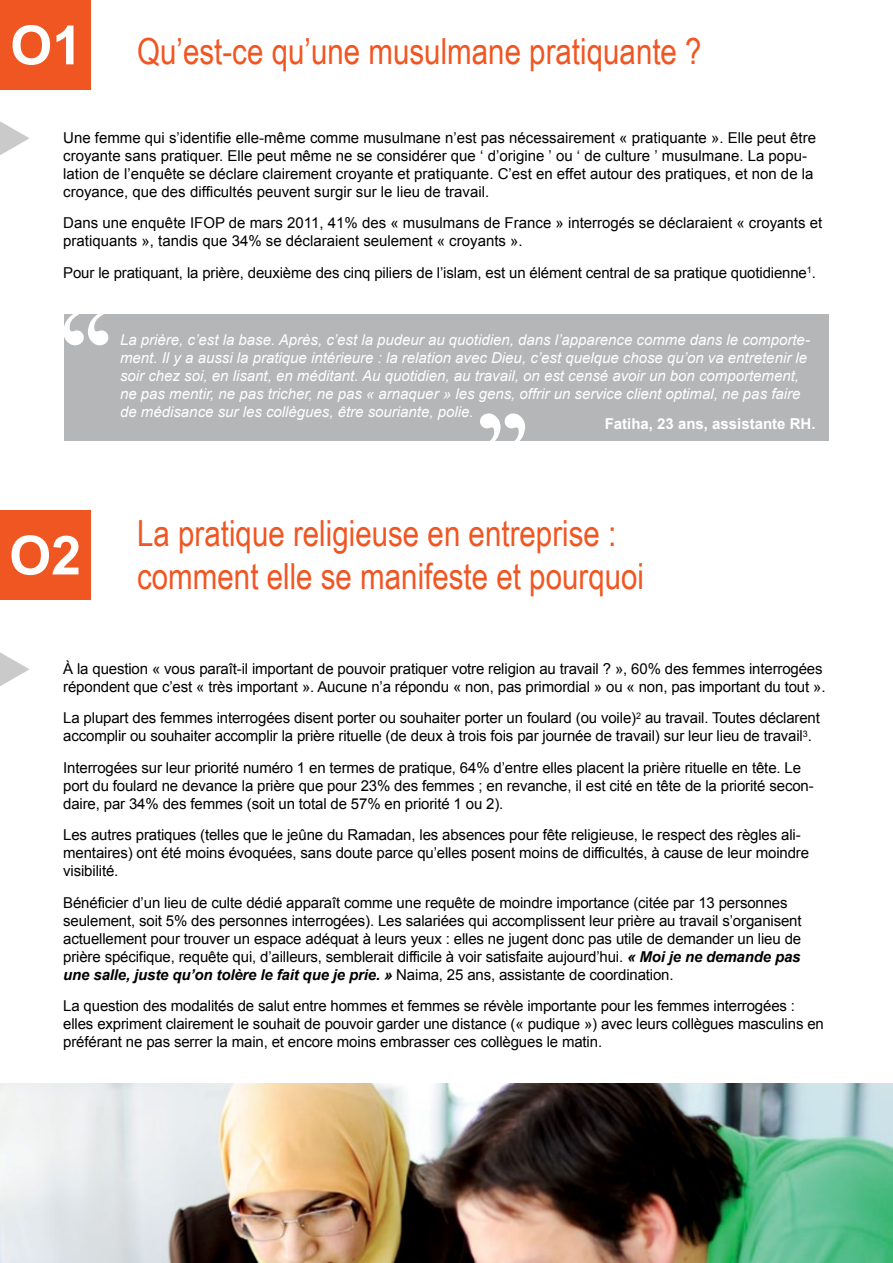
<style>
.page{position:relative;width:893px;height:1263px;background:#fff}
.page>*{position:absolute;margin:0;border:0;box-sizing:border-box;transform-origin:0 0}
.t1{font:700 54px "Arial";color:#fff}
.t2{font:36px/43.2px "Arial Narrow";color:#f05622}
.t3{font:15px/18px "Arial";letter-spacing:-.01em;color:#000}
.t4{font:italic 15px/18px "Arial";color:#fff}
.t5{font:700 15px "Arial";color:#fff}
.s1{font-weight:700;font-style:italic}
</style>
<div class="page">
<svg style="left:0;top:121px;width:30px;height:34px"></svg>
<svg style="left:0;top:652px;width:30px;height:34px"></svg>
<div style="left:0;top:0;width:90px;height:89px;background:#f05622"></div>
<div style="left:0;top:510px;width:90px;height:89px;background:#f05622"></div>
<div style="left:64px;top:315px;width:764px;height:126px;background:#b4b6b8"></div>
<svg style="left:64px;top:314px;width:45px;height:31px"></svg>
<svg style="left:480px;top:413px;width:45px;height:28px"></svg>
<img style="left:0;top:1083px;width:893px;height:180px">
<h1 class="t1" style="left:10px;top:10px;width:74px">O1</h1>
<h2 class="t2" style="left:137px;top:29px;width:566px">Qu’est-ce qu’une musulmane pratiquante ?</h2>
<p class="t3" style="left:63px;top:129px;width:754px">Une femme qui s’identifie elle-même comme musulmane n’est pas nécessairement « pratiquante ». Elle peut être croyante sans pratiquer. Elle peut même ne se considérer que ʻ d’origine ʼ ou ʻ de culture ʼ musulmane. La popu&shy;lation de l’enquête se déclare clairement croyante et pratiquante. C’est en effet autour des pratiques, et non de la croyance, que des difficultés peuvent surgir sur le lieu de travail.</p>
<p class="t3" style="left:63px;top:214px;width:760px">Dans une enquête IFOP de mars 2011, 41% des « musulmans de France » interrogés se déclaraient « croyants et pratiquants », tandis que 34% se déclaraient seulement « croyants ».</p>
<p class="t3" style="left:63px;top:264px;width:754px">Pour le pratiquant, la prière, deuxième des cinq piliers de l’islam, est un élément central de sa pratique quotidienne<sup>1</sup>.</p>
<h1 class="t1" style="left:9px;top:520px;width:74px">O2</h1>
<p class="t4" style="left:120px;top:331px;width:691px">La prière, c’est la base. Après, c’est la pudeur au quotidien, dans l’apparence comme dans le comporte&shy;ment. Il y a aussi la pratique intérieure : la relation avec Dieu, c’est quelque chose qu’on va entretenir le soir chez soi, en lisant, en méditant. Au quotidien, au travail, on est censé avoir un bon comportement, ne pas mentir, ne pas tricher, ne pas « arnaquer » les gens, offrir un service client optimal, ne pas faire de médisance sur les collègues, être souriante, polie.</p>
<p class="t5" style="left:605px;top:414px;width:212px">Fatiha, 23 ans, assistante RH.</p>
<h2 class="t2" style="left:137px;top:511px;width:509px">La pratique religieuse en entreprise : comment elle se manifeste et pourquoi</h2>
<p class="t3" style="left:63px;top:660px;width:764px">À la question « vous paraît-il important de pouvoir pratiquer votre religion au travail ? », 60% des femmes interrogées répondent que c’est « très important ». Aucune n’a répondu « non, pas primordial » ou « non, pas important du tout ».</p>
<p class="t3" style="left:63px;top:709px;width:758px">La plupart des femmes interrogées disent porter ou souhaiter porter un foulard (ou voile)<sup>2</sup> au travail. Toutes déclarent accomplir ou souhaiter accomplir la prière rituelle (de deux à trois fois par journée de travail) sur leur lieu de travail<sup>3</sup>.</p>
<p class="t3" style="left:63px;top:759px;width:752px">Interrogées sur leur priorité numéro 1 en termes de pratique, 64% d’entre elles placent la prière rituelle en tête. Le port du foulard ne devance la prière que pour 23% des femmes ; en revanche, il est cité en tête de la priorité secon&shy;daire, par 34% des femmes (soit un total de 57% en priorité 1 ou 2).</p>
<p class="t3" style="left:63px;top:826px;width:747px">Les autres pratiques (telles que le jeûne du Ramadan, les absences pour fête religieuse, le respect des règles ali&shy;mentaires) ont été moins évoquées, sans doute parce qu’elles posent moins de difficultés, à cause de leur moindre visibilité.</p>
<p class="t3" style="left:63px;top:894px;width:740px">Bénéficier d’un lieu de culte dédié apparaît comme une requête de moindre importance (citée par 13 personnes seulement, soit 5% des personnes interrogées). Les salariées qui accomplissent leur prière au travail s’organisent actuellement pour trouver un espace adéquat à leurs yeux : elles ne jugent donc pas utile de demander un lieu de prière spécifique, requête qui, d’ailleurs, semblerait difficile à voir satisfaite aujourd’hui. <span class="s1">« Moi je ne demande pas une salle, juste qu’on tolère le fait que je prie. »</span> Naima, 25 ans, assistante de coordination.</p>
<p class="t3" style="left:63px;top:997px;width:762px">La question des modalités de salut entre hommes et femmes se révèle importante pour les femmes interrogées : elles expriment clairement le souhait de pouvoir garder une distance (« pudique ») avec leurs collègues masculins en préférant ne pas serrer la main, et encore moins embrasser ces collègues le matin.</p>
</div>
